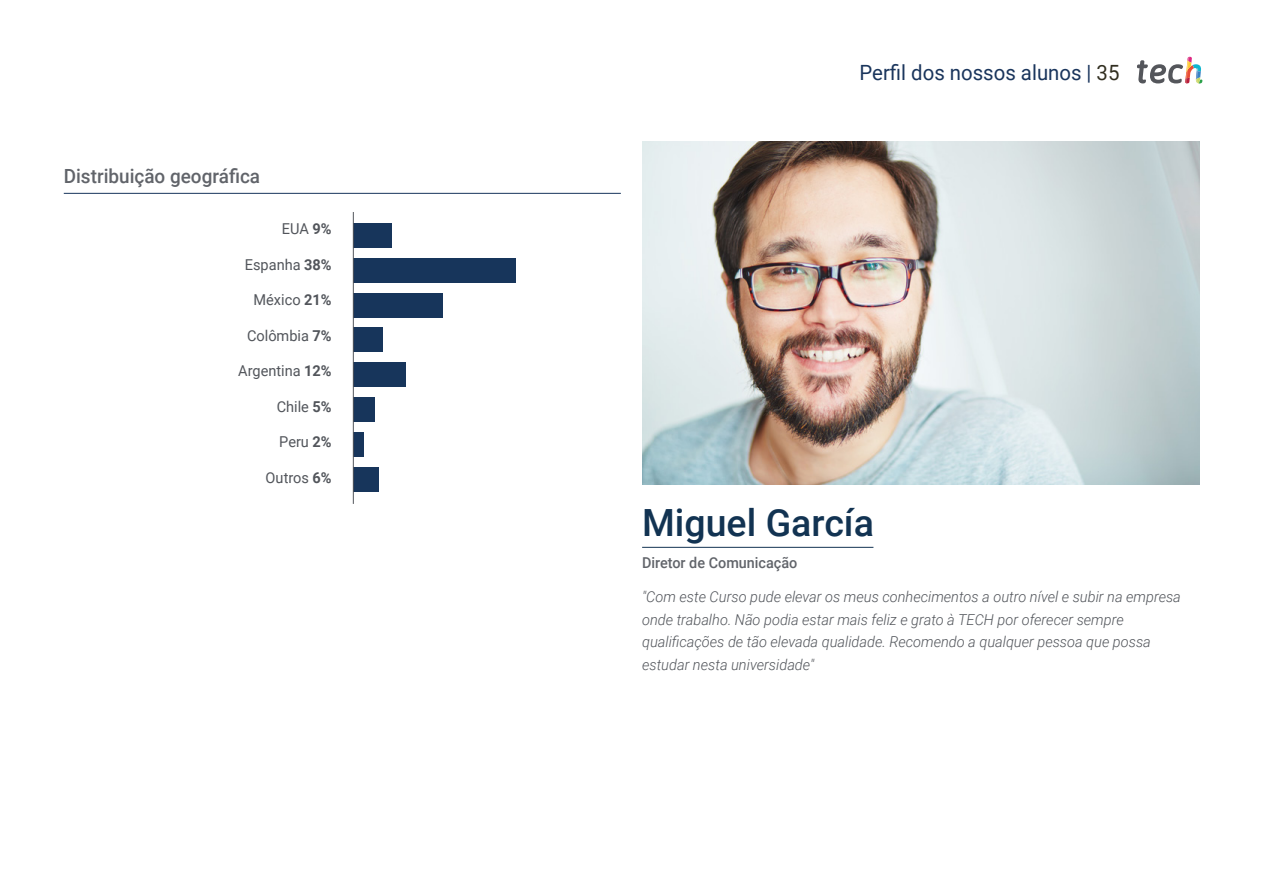
<style>
.page{position:relative;width:1263px;height:893px;background:#fff}
.page>*{position:absolute;margin:0;border:0;box-sizing:border-box;transform-origin:0 0}
.t1{font:500 37.5px "Roboto";color:#123352}
.t2{font:21px "Roboto";color:#1a355c}
.t3{font:500 19.5px "Roboto";color:#61646a}
.t4{font:italic 300 15px/22.5px "Roboto";color:#52555b}
.t5{font:15px "Roboto";color:#52555b}
.t6{font:500 15px "Roboto";color:#61646a;scale:.96 1}
.s1{font-weight:700}
.s2{color:#312e20}
</style>
<div class="page">
<svg style="left:1137px;top:57px;width:65px;height:27px"></svg>
<hr style="left:642px;top:547px;width:231px;height:1px;background:#123352">
<img style="left:642px;top:141px;width:557px;height:343px">
<hr style="left:64px;top:193px;width:557px;height:1px;background:#17355b">
<div style="left:353px;top:223px;width:39px;height:25px;background:#17355b"></div>
<div style="left:353px;top:397px;width:22px;height:25px;background:#17355b"></div>
<div style="left:353px;top:258px;width:162px;height:25px;background:#17355b"></div>
<div style="left:353px;top:432px;width:11px;height:25px;background:#17355b"></div>
<div style="left:353px;top:293px;width:90px;height:24px;background:#17355b"></div>
<div style="left:353px;top:467px;width:26px;height:24px;background:#17355b"></div>
<div style="left:353px;top:327px;width:30px;height:25px;background:#17355b"></div>
<div style="left:353px;top:362px;width:53px;height:25px;background:#17355b"></div>
<hr style="left:353px;top:212px;width:1px;height:292px;background:#52555b">
<h3 class="t3" style="left:64px;top:162px;width:198px">Distribuição geográfica</h3>
<p class="t5" style="left:282px;top:218px;width:51px">EUA <span class="s1">9%</span></p>
<p class="t5" style="left:245px;top:254px;width:88px">Espanha <span class="s1">38%</span></p>
<p class="t5" style="left:254px;top:289px;width:80px">México <span class="s1">21%</span></p>
<p class="t5" style="left:247px;top:325px;width:86px">Colômbia <span class="s1">7%</span></p>
<p class="t5" style="left:238px;top:360px;width:95px">Argentina <span class="s1">12%</span></p>
<p class="t5" style="left:277px;top:396px;width:56px">Chile <span class="s1">5%</span></p>
<p class="t5" style="left:279px;top:431px;width:54px">Peru <span class="s1">2%</span></p>
<p class="t5" style="left:266px;top:467px;width:68px">Outros <span class="s1">6%</span></p>
<h2 class="t2" style="left:859px;top:57px;width:261px">Perfil dos nossos alunos | <span class="s2">35</span></h2>
<h1 class="t1" style="left:642px;top:496px;width:233px">Miguel García</h1>
<p class="t6" style="left:642px;top:552px;width:163px">Diretor de Comunicação</p>
<p class="t4" style="left:642px;top:585px;width:540px">"Com este Curso pude elevar os meus conhecimentos a outro nível e subir na empresa onde trabalho. Não podia estar mais feliz e grato à TECH por oferecer sempre qualificações de tão elevada qualidade. Recomendo a qualquer pessoa que possa estudar nesta universidade"</p>
</div>
